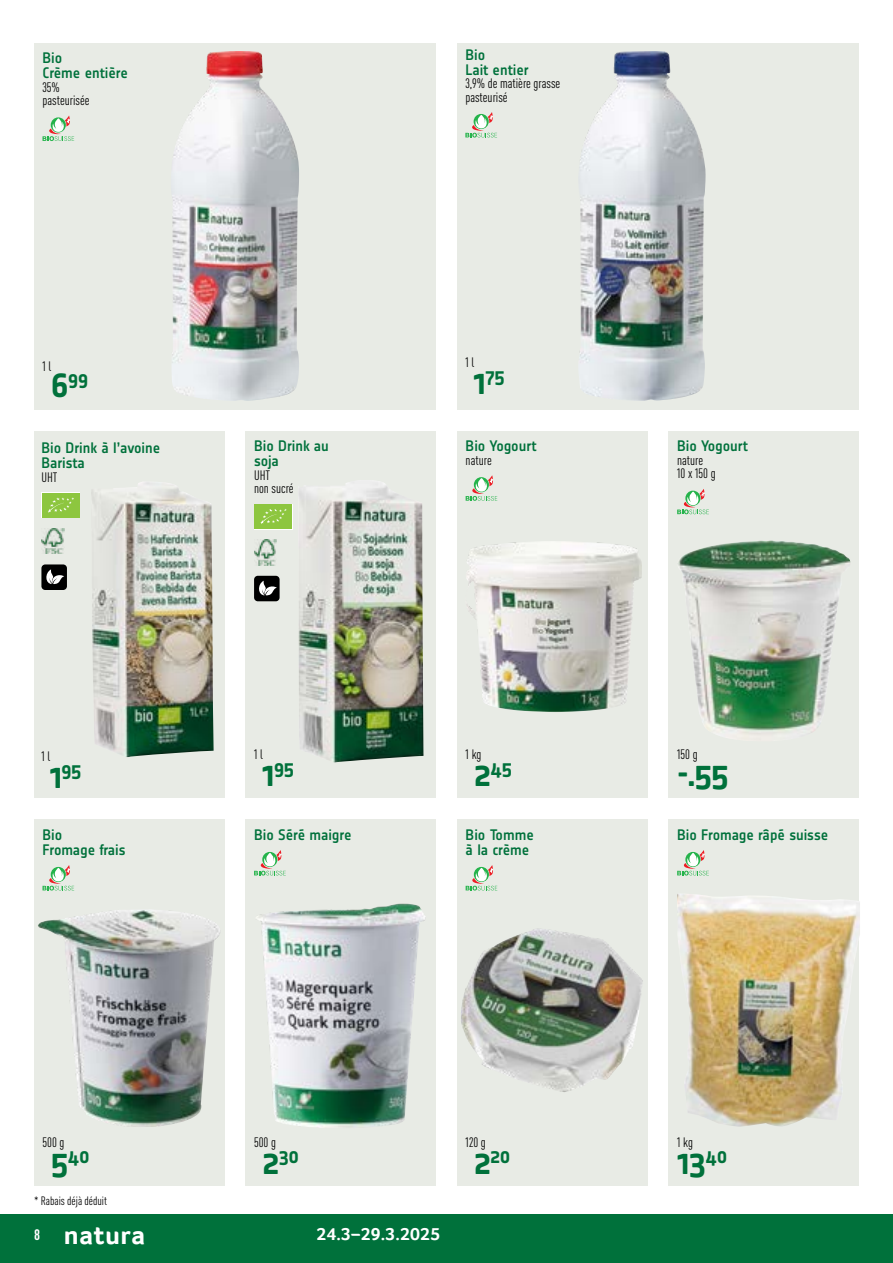
<style>
.page{position:relative;width:893px;height:1263px;background:#fff}
.page>*{position:absolute;margin:0;border:0;box-sizing:border-box;transform-origin:0 0}
.NAT_Preis{font:700 33px "Notes Soft";color:#00713b}
.t1{font:700 26.7px "Transgourmet";letter-spacing:.02em;color:#fff}
.NAT_Preis-2{font:700 19.2px "Notes Soft";letter-spacing:-.025em;color:#00713b}
.t2{font:700 18px "Transgourmet";letter-spacing:.01em;color:#fff}
.t3{font:500 15px/15px "Notes Soft";letter-spacing:-.005em;color:#00713b}
.AM_Text{font:condensed 13.5px "DINOT";color:#000}
.t4{font:condensed 12px "DINOT";color:#000}
.s1{font-size:33px}
.s2{font-family:"DINOT";font-stretch:condensed;font-size:15px}
</style>
<div class="page">
<div style="left:34px;top:43px;width:402px;height:366px;background:#e8ebe5"></div>
<div style="left:457px;top:43px;width:402px;height:366px;background:#e8ebe5"></div>
<div style="left:34px;top:431px;width:190px;height:367px;background:#e8ebe5"></div>
<div style="left:246px;top:431px;width:190px;height:367px;background:#e8ebe5"></div>
<div style="left:457px;top:431px;width:190px;height:367px;background:#e8ebe5"></div>
<div style="left:669px;top:431px;width:190px;height:367px;background:#e8ebe5"></div>
<div style="left:34px;top:819px;width:190px;height:367px;background:#e8ebe5"></div>
<div style="left:246px;top:819px;width:190px;height:367px;background:#e8ebe5"></div>
<div style="left:457px;top:819px;width:190px;height:367px;background:#e8ebe5"></div>
<div style="left:669px;top:819px;width:190px;height:367px;background:#e8ebe5"></div>
<div style="left:0;top:1214px;width:893px;height:49px;background:#00713b"></div>
<img style="left:172px;top:51px;width:127px;height:350px">
<img style="left:91px;top:482px;width:123px;height:275px">
<img style="left:579px;top:51px;width:127px;height:350px">
<img style="left:298px;top:480px;width:126px;height:282px">
<img style="left:466px;top:541px;width:176px;height:171px">
<img style="left:678px;top:541px;width:172px;height:198px">
<img style="left:38px;top:910px;width:182px;height:217px">
<img style="left:256px;top:904px;width:170px;height:224px">
<img style="left:461px;top:928px;width:182px;height:164px">
<img style="left:677px;top:894px;width:183px;height:233px">
<svg style="left:43px;top:116px;width:31px;height:25px"></svg>
<svg style="left:41px;top:492px;width:39px;height:26px"></svg>
<div style="left:42px;top:493px;width:37px;height:25px;background:#8dc63f"></div>
<svg style="left:48px;top:497px;width:26px;height:16px"></svg>
<img style="left:41px;top:528px;width:23px;height:26px">
<div style="left:41px;top:564px;width:26px;height:26px;background:#000;border-radius:4px"></div>
<svg style="left:46px;top:569px;width:18px;height:15px"></svg>
<svg style="left:465px;top:112px;width:32px;height:26px"></svg>
<div style="left:254px;top:504px;width:38px;height:25px;background:#8dc63f"></div>
<svg style="left:260px;top:509px;width:27px;height:15px"></svg>
<img style="left:254px;top:540px;width:23px;height:25px">
<div style="left:254px;top:576px;width:26px;height:25px;background:#000;border-radius:4px"></div>
<svg style="left:259px;top:581px;width:18px;height:15px"></svg>
<svg style="left:466px;top:475px;width:31px;height:26px"></svg>
<svg style="left:677px;top:489px;width:32px;height:25px"></svg>
<svg style="left:43px;top:865px;width:31px;height:25px"></svg>
<svg style="left:254px;top:850px;width:32px;height:25px"></svg>
<svg style="left:466px;top:865px;width:31px;height:25px"></svg>
<svg style="left:677px;top:850px;width:32px;height:25px"></svg>
<p class="t3" style="left:43px;top:50px;width:87px">Bio<br>Crème entière</p>
<p class="AM_Text" style="left:43px;top:79px;width:19px">35%</p>
<p class="AM_Text" style="left:43px;top:92px;width:48px">pasteurisée</p>
<p class="t3" style="left:465px;top:47px;width:65px">Bio<br>Lait entier</p>
<p class="AM_Text" style="left:465px;top:75px;width:96px">3,9% de matière grasse</p>
<p class="AM_Text" style="left:465px;top:89px;width:44px">pasteurisé</p>
<p class="AM_Text" style="left:43px;top:358px;width:10px">1 l</p>
<p class="NAT_Preis-2" style="left:51px;top:369px;width:39px"><span class="s1">6</span>99</p>
<p class="AM_Text" style="left:465px;top:355px;width:10px">1 l</p>
<p class="NAT_Preis-2" style="left:474px;top:365px;width:33px"><span class="s1">1</span>75</p>
<p class="t3" style="left:41px;top:441px;width:120px">Bio Drink à l’avoine<br>Barista</p>
<p class="AM_Text" style="left:41px;top:469px;width:18px">UHT</p>
<p class="t3" style="left:254px;top:438px;width:76px">Bio Drink au soja</p>
<p class="AM_Text" style="left:254px;top:467px;width:18px">UHT</p>
<p class="AM_Text" style="left:254px;top:481px;width:41px">non sucré</p>
<p class="t3" style="left:466px;top:438px;width:72px">Bio Yogourt</p>
<p class="AM_Text" style="left:466px;top:452px;width:28px">nature</p>
<p class="t3" style="left:677px;top:438px;width:72px">Bio Yogourt</p>
<p class="AM_Text" style="left:677px;top:452px;width:28px">nature</p>
<p class="AM_Text" style="left:677px;top:466px;width:40px">10 x 150 g</p>
<p class="AM_Text" style="left:41px;top:749px;width:10px">1 l</p>
<p class="NAT_Preis-2" style="left:50px;top:759px;width:33px"><span class="s1">1</span>95</p>
<p class="AM_Text" style="left:254px;top:746px;width:10px">1 l</p>
<p class="NAT_Preis-2" style="left:262px;top:757px;width:33px"><span class="s1">1</span>95</p>
<p class="AM_Text" style="left:466px;top:746px;width:17px">1 kg</p>
<p class="NAT_Preis-2" style="left:474px;top:757px;width:40px"><span class="s1">2</span>45</p>
<p class="AM_Text" style="left:677px;top:746px;width:22px">150 g</p>
<p class="NAT_Preis" style="left:677px;top:756px;width:54px">-.55</p>
<p class="t3" style="left:43px;top:827px;width:85px">Bio<br>Fromage frais</p>
<p class="t3" style="left:254px;top:827px;width:99px">Bio Séré maigre</p>
<p class="t3" style="left:466px;top:827px;width:70px">Bio Tomme à la crème</p>
<p class="t3" style="left:677px;top:827px;width:153px">Bio Fromage râpé suisse</p>
<p class="AM_Text" style="left:43px;top:1135px;width:23px">500 g</p>
<p class="NAT_Preis-2" style="left:51px;top:1145px;width:40px"><span class="s1">5</span>40</p>
<p class="AM_Text" style="left:254px;top:1135px;width:23px">500 g</p>
<p class="NAT_Preis-2" style="left:262px;top:1145px;width:38px"><span class="s1">2</span>30</p>
<p class="AM_Text" style="left:466px;top:1135px;width:22px">120 g</p>
<p class="NAT_Preis-2" style="left:474px;top:1145px;width:38px"><span class="s1">2</span>20</p>
<p class="AM_Text" style="left:677px;top:1135px;width:17px">1 kg</p>
<p class="NAT_Preis" style="left:677px;top:1144px;width:52px">13<sup>40</sup></p>
<p class="t4" style="left:34px;top:1194px;width:75px">* Rabais déjà déduit</p>
<h2 class="t1" style="left:34px;top:1220px;width:113px"><span class="s2">8</span> natura</h2>
<p class="t2" style="left:316px;top:1224px;width:125px">24.3–29.3.2025</p>
</div>
